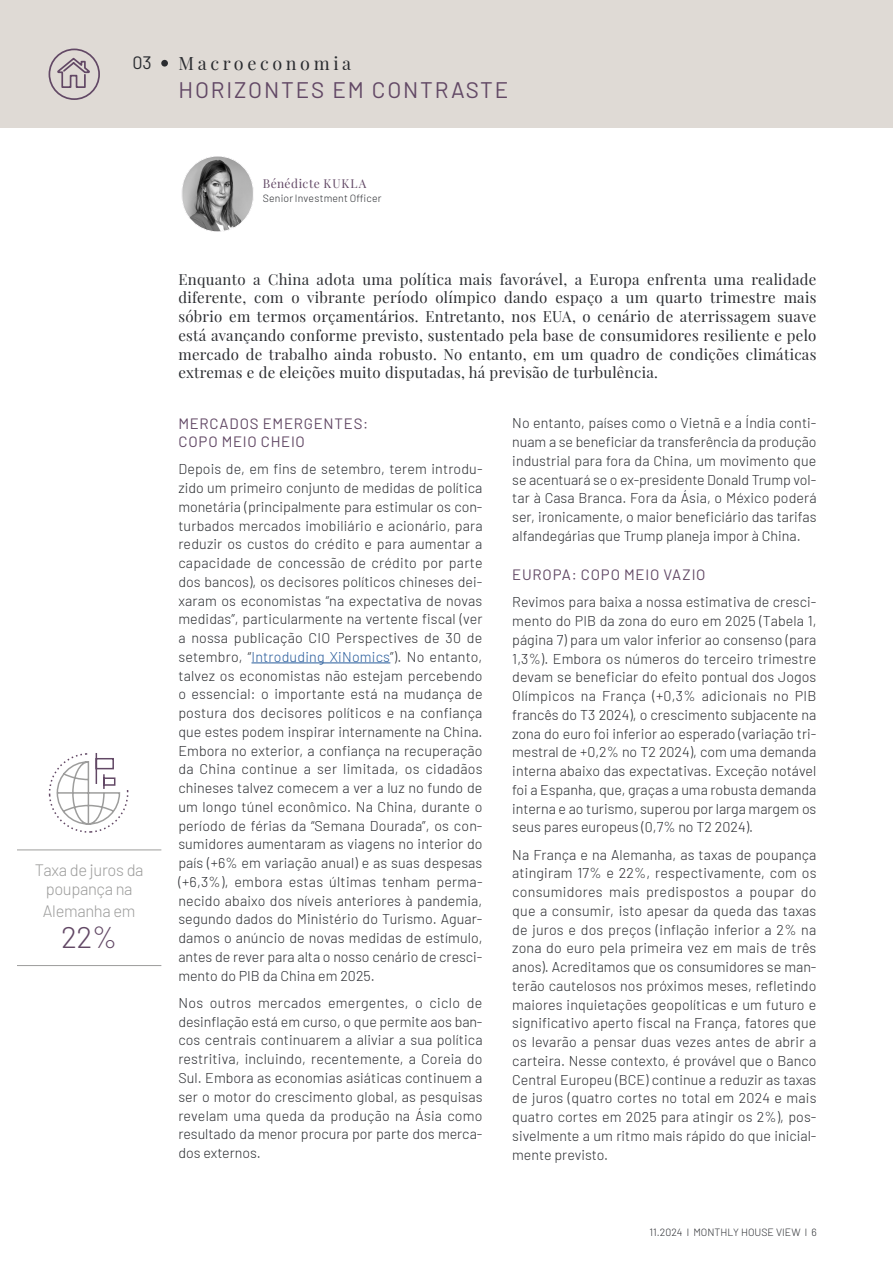
<style>
.page{position:relative;width:893px;height:1263px;background:#fff}
.page>*{position:absolute;margin:0;border:0;box-sizing:border-box;transform-origin:0 0}
.t1{font:300 30px "Barlow";color:#624865}
.t2{font:22.5px "Barlow";letter-spacing:.08em;color:#624865}
.t3{font:18px "Playfair Display";letter-spacing:.2em;color:#2a2c30}
.t4{font:18px "Barlow";color:#2a2c30}
.t5{font:300 16.5px/19.5px "Barlow";letter-spacing:-.02em;color:#9d9d9c;text-align:center}
.t6{font:15px/18.8px "Playfair Display";letter-spacing:.02em;color:#2a2c30;text-align:justify}
.t7{font:15px/18px "Barlow";letter-spacing:.05em;color:#624865}
.t8{font:300 14.25px/18.8px "Barlow";color:#2a2c30;text-align:justify}
.t9{font:12px "Playfair Display";letter-spacing:.055em;color:#624865}
.t10{font:300 10.5px "Barlow";letter-spacing:.01em;color:#2a2c30}
.s1{color:#275b9b}
</style>
<div class="page">
<div style="left:0;top:0;width:893px;height:128px;background:#dfdad5"></div>
<div style="left:161px;top:60px;width:7px;height:7px;background:#2a2c30;border-radius:50%"></div>
<hr style="left:251px;top:662px;width:139px;height:1px;background:#275b9b">
<hr style="left:17px;top:849px;width:144px;height:1px;background:#9d9d9c">
<hr style="left:17px;top:965px;width:144px;height:1px;background:#9d9d9c">
<img style="left:182px;top:156px;width:71px;height:76px;border-radius:36px">
<div style="left:181px;top:156px;width:73px;height:76px;border:1px solid #fff;border-radius:36px"></div>
<svg style="left:48px;top:753px;width:81px;height:80px"></svg>
<svg style="left:48px;top:48px;width:52px;height:52px"></svg>
<p class="t4" style="left:132px;top:50px;width:21px">03</p>
<p class="t3" style="left:179px;top:49px;width:174px">Macroeconomia</p>
<h2 class="t2" style="left:179px;top:74px;width:331px">HORIZONTES EM CONTRASTE</h2>
<p class="t5" style="left:35px;top:859px;width:110px">Taxa de juros da poupança na</p>
<p class="t5" style="left:43px;top:900px;width:94px">Alemanha em</p>
<h1 class="t1" style="left:61px;top:916px;width:58px">22%</h1>
<p class="t9" style="left:263px;top:174px;width:105px">Bénédicte KUKLA</p>
<p class="t10" style="left:263px;top:191px;width:120px">Senior Investment Officer</p>
<p class="t6" style="left:178px;top:268px;width:640px">Enquanto a China adota uma política mais favorável, a Europa enfrenta uma realidade diferente, com o vibrante período olímpico dando espaço a um quarto trimestre mais sóbrio em termos orçamentários. Entretanto, nos EUA, o cenário de aterrissagem suave está avançando conforme previsto, sustentado pela base de consumidores resiliente e pelo mercado de trabalho ainda robusto. No entanto, em um quadro de condições climáticas extremas e de eleições muito disputadas, há previsão de turbulência.</p>
<p class="t7" style="left:178px;top:413px;width:191px">MERCADOS EMERGENTES:<br>COPO MEIO CHEIO</p>
<p class="t8" style="left:178px;top:459px;width:306px">Depois de, em fins de setembro, terem introdu&shy;zido um primeiro conjunto de medidas de política monetária (principalmente para estimular os con&shy;turbados mercados imobiliário e acionário, para reduzir os custos do crédito e para aumentar a capacidade de concessão de crédito por parte dos bancos), os decisores políticos chineses dei&shy;xaram os economistas “na expectativa de novas medidas”, particularmente na vertente fiscal (ver a nossa publicação CIO Perspectives de 30 de setembro, “<span class="s1">Introduding XiNomics</span>”). No entanto, talvez os economistas não estejam percebendo o essencial: o importante está na mudança de postura dos decisores políticos e na confiança que estes podem inspirar internamente na China.<br>Embora no exterior, a confiança na recuperação da China continue a ser limitada, os cidadãos chineses talvez comecem a ver a luz no fundo de um longo túnel econômico. Na China, durante o período de férias da “Semana Dourada”, os con&shy;sumidores aumentaram as viagens no interior do país (+6% em variação anual) e as suas despesas (+6,3%), embora estas últimas tenham perma&shy;necido abaixo dos níveis anteriores à pandemia, segundo dados do Ministério do Turismo. Aguar&shy;damos o anúncio de novas medidas de estímulo, antes de rever para alta o nosso cenário de cresci&shy;mento do PIB da China em 2025.</p>
<p class="t8" style="left:178px;top:992px;width:306px">Nos outros mercados emergentes, o ciclo de desinflação está em curso, o que permite aos ban&shy;cos centrais continuarem a aliviar a sua política restritiva, incluindo, recentemente, a Coreia do Sul. Embora as economias asiáticas continuem a ser o motor do crescimento global, as pesquisas revelam uma queda da produção na Ásia como resultado da menor procura por parte dos merca&shy;dos externos.</p>
<p class="t8" style="left:512px;top:413px;width:306px">No entanto, países como o Vietnã e a Índia conti&shy;nuam a se beneficiar da transferência da produção industrial para fora da China, um movimento que se acentuará se o ex-presidente Donald Trump vol&shy;tar à Casa Branca. Fora da Ásia, o México poderá ser, ironicamente, o maior beneficiário das tarifas alfandegárias que Trump planeja impor à China.</p>
<p class="t7" style="left:512px;top:564px;width:195px">EUROPA: COPO MEIO VAZIO</p>
<p class="t8" style="left:512px;top:592px;width:306px">Revimos para baixa a nossa estimativa de cresci&shy;mento do PIB da zona do euro em 2025 (Tabela 1, página 7) para um valor inferior ao consenso (para 1,3%). Embora os números do terceiro trimestre devam se beneficiar do efeito pontual dos Jogos Olímpicos na França (+0,3% adicionais no PIB francês do T3 2024), o crescimento subjacente na zona do euro foi inferior ao esperado (variação tri&shy;mestral de +0,2% no T2 2024), com uma demanda interna abaixo das expectativas. Exceção notável foi a Espanha, que, graças a uma robusta demanda interna e ao turismo, superou por larga margem os seus pares europeus (0,7% no T2 2024).</p>
<p class="t8" style="left:512px;top:844px;width:306px">Na França e na Alemanha, as taxas de poupança atingiram 17% e 22%, respectivamente, com os consumidores mais predispostos a poupar do que a consumir, isto apesar da queda das taxas de juros e dos preços (inflação inferior a 2% na zona do euro pela primeira vez em mais de três anos). Acreditamos que os consumidores se man&shy;terão cautelosos nos próximos meses, refletindo maiores inquietações geopolíticas e um futuro e significativo aperto fiscal na França, fatores que os levarão a pensar duas vezes antes de abrir a carteira. Nesse contexto, é provável que o Banco Central Europeu (BCE) continue a reduzir as taxas de juros (quatro cortes no total em 2024 e mais quatro cortes em 2025 para atingir os 2%), pos&shy;sivelmente a um ritmo mais rápido do que inicial&shy;mente previsto.</p>
<p class="t10" style="left:650px;top:1225px;width:169px">11.2024 l MONTHLY HOUSE VIEW l 6</p>
</div>
